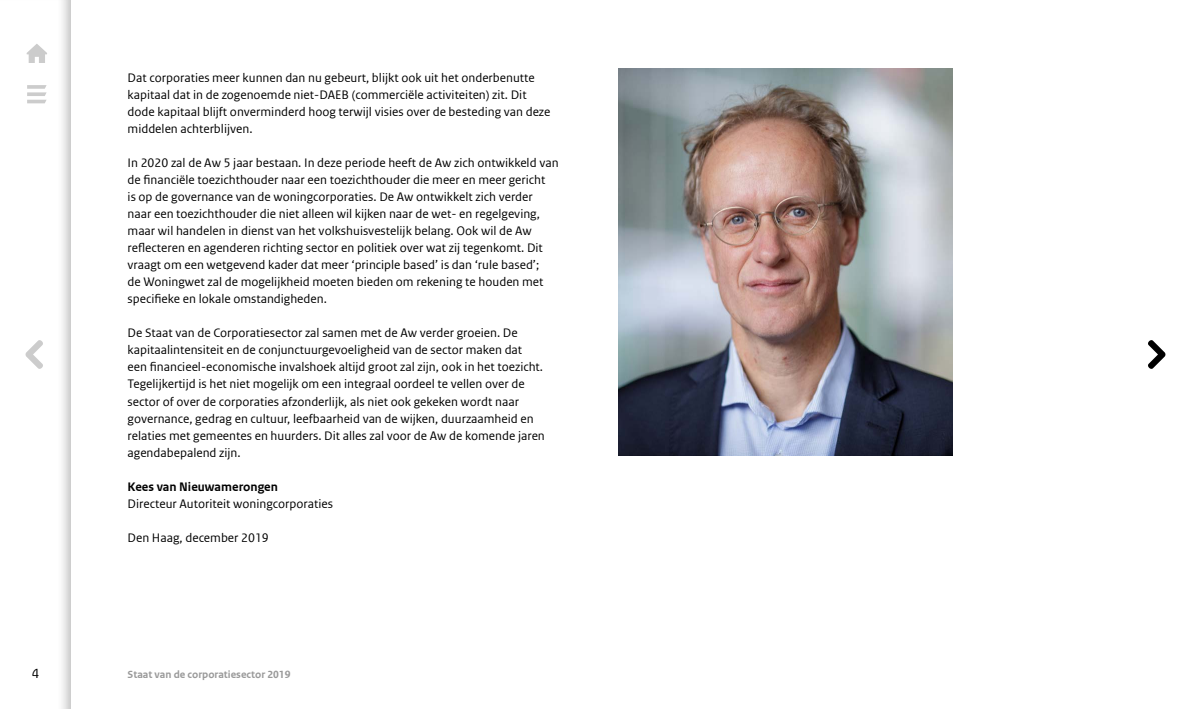
<style>
.page{position:relative;width:1191px;height:709px;background:#fff}
.page>*{position:absolute;margin:0;border:0;box-sizing:border-box;transform-origin:0 0}
.t1{font:14px "Rijksoverheid Sans Web Text";color:#000}
.t2{font:13px/17px "Rijksoverheid Sans Web Text";color:#000}
.t3{font:700 13px "Rijksoverheid Sans Web Text";color:#000}
.t4{font:700 11px "Rijksoverheid Sans Web Text";color:#999}
</style>
<div class="page">
<img style="left:618px;top:68px;width:334px;height:388px">
<div style="left:0;top:0;width:80px;height:709px;background:#000;opacity:.25"></div>
<svg style="left:27px;top:85px;width:20px;height:18px"></svg>
<svg style="left:1148px;top:340px;width:17px;height:29px"></svg>
<svg style="left:25px;top:339px;width:18px;height:30px"></svg>
<svg style="left:27px;top:44px;width:20px;height:19px"></svg>
<p class="t2" style="left:128px;top:69px;width:424px">Dat corporaties meer kunnen dan nu gebeurt, blijkt ook uit het onderbenutte kapitaal dat in de zogenoemde niet-DAEB (commerciële activiteiten) zit. Dit dode kapitaal blijft onverminderd hoog terwijl visies over de besteding van deze middelen achterblijven.</p>
<p class="t2" style="left:128px;top:154px;width:432px">In 2020 zal de Aw 5 jaar bestaan. In deze periode heeft de Aw zich ontwikkeld van de financiële toezichthouder naar een toezichthouder die meer en meer gericht<br>is op de governance van de woningcorporaties. De Aw ontwikkelt zich verder naar een toezichthouder die niet alleen wil kijken naar de wet- en regelgeving, maar wil handelen in dienst van het volkshuisvestelijk belang. Ook wil de Aw reflecteren en agenderen richting sector en politiek over wat zij tegenkomt. Dit vraagt om een wetgevend kader dat meer ‘principle based’ is dan ‘rule based’;<br>de Woningwet zal de mogelijkheid moeten bieden om rekening te houden met specifieke en lokale omstandigheden.</p>
<p class="t2" style="left:128px;top:325px;width:419px">De Staat van de Corporatiesector zal samen met de Aw verder groeien. De kapitaalintensiteit en de conjunctuurgevoeligheid van de sector maken dat een financieel-economische invalshoek altijd groot zal zijn, ook in het toezicht.<br>Tegelijkertijd is het niet mogelijk om een integraal oordeel te vellen over de sector of over de corporaties afzonderlijk, als niet ook gekeken wordt naar governance, gedrag en cultuur, leefbaarheid van de wijken, duurzaamheid en relaties met gemeentes en huurders. Dit alles zal voor de Aw de komende jaren agendabepalend zijn.</p>
<p class="t3" style="left:128px;top:479px;width:152px">Kees van Nieuwamerongen</p>
<p class="t2" style="left:128px;top:495px;width:207px">Directeur Autoriteit woningcorporaties</p>
<p class="t2" style="left:128px;top:529px;width:143px">Den Haag, december 2019</p>
<p class="t1" style="left:32px;top:665px;width:9px">4</p>
<p class="t4" style="left:128px;top:668px;width:164px">Staat van de corporatiesector 2019</p>
</div>
